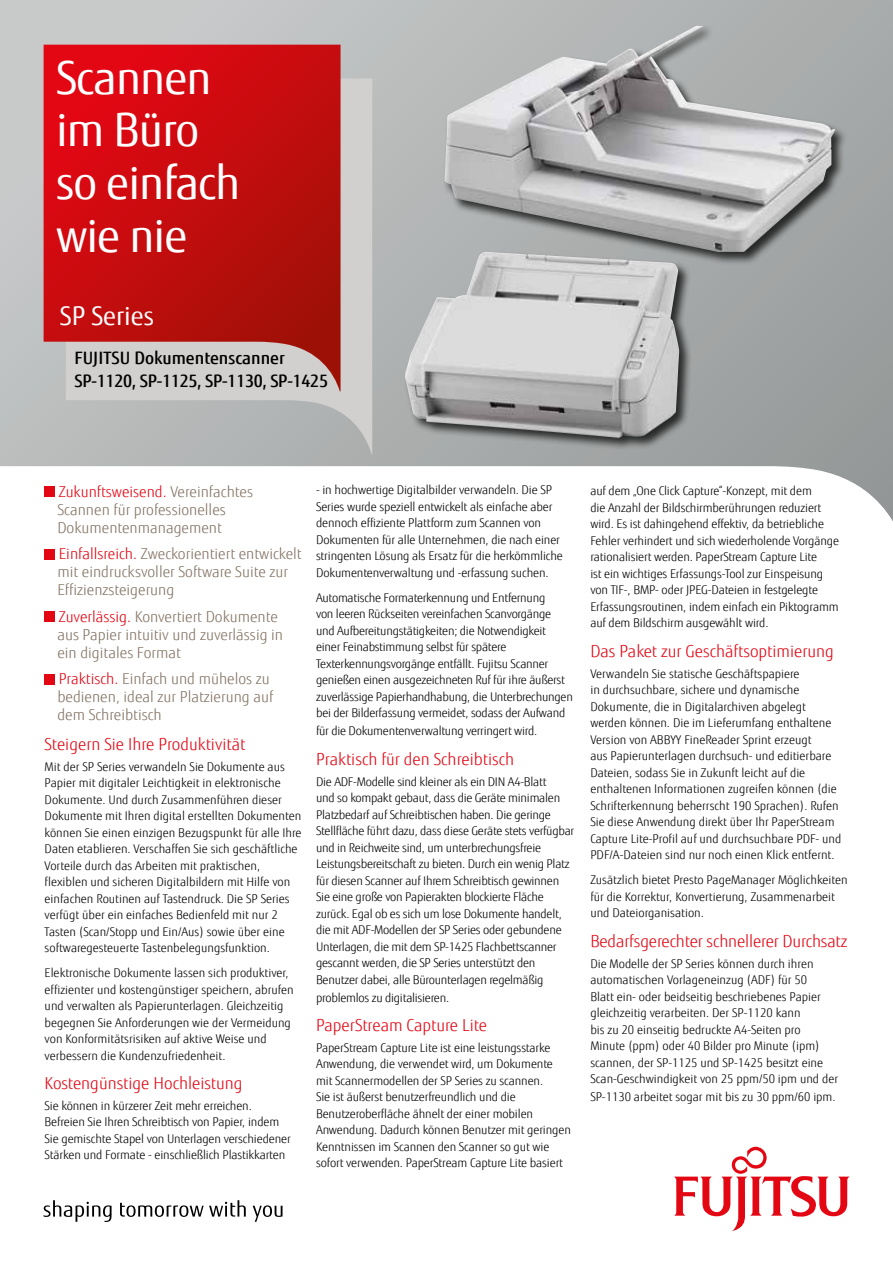
<style>
.page{position:relative;width:893px;height:1263px;background:#fff}
.page>*{position:absolute;margin:0;border:0;box-sizing:border-box;transform-origin:0 0}
.t1{font:45.6px/52.8px "Fujitsu Sans";letter-spacing:-.02em;color:#fff}
.t2{font:25.65px "Fujitsu Sans";color:#fff}
.t3{font:500 17.1px/23.4px "Fujitsu Sans";color:#000}
.t4{font:300 16.5px "Fujitsu Sans";color:#e30613}
.t5{font:300 15px/18px "Fujitsu Sans";color:#847363}
.t6{font:300 12px/16.5px "Fujitsu Sans";letter-spacing:-.01em;color:#000}
.s1{color:#e30613}
</style>
<div class="page">
<svg style="left:0;top:0;width:893px;height:466px;background:#afb2b2"></svg>
<svg style="left:674px;top:1146px;width:176px;height:85px"></svg>
<svg style="left:44px;top:1200px;width:68px;height:22px"></svg>
<svg style="left:120px;top:1200px;width:126px;height:17px"></svg>
<svg style="left:253px;top:1205px;width:30px;height:17px"></svg>
<svg style="left:66px;top:79px;width:306px;height:375px;background:#c2c2c1"></svg>
<svg style="left:44px;top:45px;width:297px;height:346px;background:#c62527"></svg>
<div style="left:45px;top:486px;width:10px;height:11px;background:#e30613"></div>
<div style="left:45px;top:549px;width:10px;height:10px;background:#e30613"></div>
<div style="left:45px;top:611px;width:10px;height:11px;background:#e30613"></div>
<div style="left:45px;top:674px;width:10px;height:10px;background:#e30613"></div>
<div style="left:443px;top:24px;width:405px;height:241px;background:#000;opacity:.75"></div>
<img style="left:445px;top:26px;width:390px;height:226px">
<div style="left:404px;top:250px;width:288px;height:201px;background:#000;opacity:.75"></div>
<img style="left:405px;top:252px;width:274px;height:186px">
<h1 class="t1" style="left:56px;top:52px;width:186px">Scannen im Büro so einfach wie nie</h1>
<h2 class="t2" style="left:60px;top:301px;width:96px">SP Series</h2>
<h3 class="t3" style="left:75px;top:346px;width:255px">FUJITSU Dokumentenscanner<br>SP-1120, SP-1125, SP-1130, SP-1425</h3>
<p class="t5" style="left:57px;top:483px;width:197px"><span class="s1">Zukunftsweisend.</span> Vereinfachtes<br>Scannen für professionelles<br>Dokumentenmanagement</p>
<p class="t5" style="left:57px;top:545px;width:246px"><span class="s1">Einfallsreich.</span> Zweckorientiert entwickelt mit eindrucksvoller Software Suite zur<br>Effizienzsteigerung</p>
<p class="t5" style="left:57px;top:608px;width:227px"><span class="s1">Zuverlässig.</span> Konvertiert Dokumente aus Papier intuitiv und zuverlässig in ein digitales Format</p>
<p class="t5" style="left:57px;top:670px;width:217px"><span class="s1">Praktisch.</span> Einfach und mühelos zu bedienen, ideal zur Platzierung auf dem Schreibtisch</p>
<h3 class="t4" style="left:45px;top:734px;width:202px">Steigern Sie Ihre Produktivität</h3>
<p class="t6" style="left:45px;top:758px;width:258px">Mit der SP Series verwandeln Sie Dokumente aus Papier mit digitaler Leichtigkeit in elektronische Dokumente. Und durch Zusammenführen dieser Dokumente mit Ihren digital erstellten Dokumenten können Sie einen einzigen Bezugspunkt für alle Ihre Daten etablieren. Verschaffen Sie sich geschäftliche Vorteile durch das Arbeiten mit praktischen, flexiblen und sicheren Digitalbildern mit Hilfe von einfachen Routinen auf Tastendruck. Die SP Series verfügt über ein einfaches Bedienfeld mit nur 2<br>Tasten (Scan/Stopp und Ein/Aus) sowie über eine softwaregesteuerte Tastenbelegungsfunktion.</p>
<p class="t6" style="left:45px;top:965px;width:250px">Elektronische Dokumente lassen sich produktiver, effizienter und kostengünstiger speichern, abrufen und verwalten als Papierunterlagen. Gleichzeitig begegnen Sie Anforderungen wie der Vermeidung von Konformitätsrisiken auf aktive Weise und verbessern die Kundenzufriedenheit.</p>
<h3 class="t4" style="left:45px;top:1073px;width:200px">Kostengünstige Hochleistung</h3>
<p class="t6" style="left:45px;top:1097px;width:248px">Sie können in kürzerer Zeit mehr erreichen.<br>Befreien Sie Ihren Schreibtisch von Papier, indem Sie gemischte Stapel von Unterlagen verschiedener Stärken und Formate - einschließlich Plastikkarten</p>
<p class="t6" style="left:316px;top:482px;width:248px">- in hochwertige Digitalbilder verwandeln. Die SP Series wurde speziell entwickelt als einfache aber dennoch effiziente Plattform zum Scannen von Dokumenten für alle Unternehmen, die nach einer stringenten Lösung als Ersatz für die herkömmliche Dokumentenverwaltung und -erfassung suchen.</p>
<p class="t6" style="left:316px;top:589px;width:258px">Automatische Formaterkennung und Entfernung<br>von leeren Rückseiten vereinfachen Scanvorgänge und Aufbereitungstätigkeiten; die Notwendigkeit einer Feinabstimmung selbst für spätere Texterkennungsvorgänge entfällt. Fujitsu Scanner genießen einen ausgezeichneten Ruf für ihre äußerst zuverlässige Papierhandhabung, die Unterbrechungen bei der Bilderfassung vermeidet, sodass der Aufwand</p>
<p class="t6" style="left:316px;top:723px;width:223px">für die Dokumentenverwaltung verringert wird.</p>
<h3 class="t4" style="left:316px;top:749px;width:200px">Praktisch für den Schreibtisch</h3>
<p class="t6" style="left:316px;top:773px;width:260px">Die ADF-Modelle sind kleiner als ein DIN A4-Blatt<br>und so kompakt gebaut, dass die Geräte minimalen Platzbedarf auf Schreibtischen haben. Die geringe Stellfläche führt dazu, dass diese Geräte stets verfügbar und in Reichweite sind, um unterbrechungsfreie Leistungsbereitschaft zu bieten. Durch ein wenig Platz für diesen Scanner auf Ihrem Schreibtisch gewinnen Sie eine große von Papierakten blockierte Fläche zurück. Egal ob es sich um lose Dokumente handelt, die mit ADF-Modellen der SP Series oder gebundene Unterlagen, die mit dem SP-1425 Flachbettscanner gescannt werden, die SP Series unterstützt den Benutzer dabei, alle Bürounterlagen regelmäßig</p>
<p class="t6" style="left:316px;top:989px;width:135px">problemlos zu digitalisieren.</p>
<h3 class="t4" style="left:316px;top:1016px;width:172px">PaperStream Capture Lite</h3>
<p class="t6" style="left:316px;top:1040px;width:256px">PaperStream Capture Lite ist eine leistungsstarke Anwendung, die verwendet wird, um Dokumente mit Scannermodellen der SP Series zu scannen.<br>Sie ist äußerst benutzerfreundlich und die Benutzeroberfläche ähnelt der einer mobilen Anwendung. Dadurch können Benutzer mit geringen Kenntnissen im Scannen den Scanner so gut wie sofort verwenden. PaperStream Capture Lite basiert</p>
<p class="t6" style="left:590px;top:483px;width:250px">auf dem „One Click Capture“-Konzept, mit dem<br>die Anzahl der Bildschirmberührungen reduziert wird. Es ist dahingehend effektiv, da betriebliche Fehler verhindert und sich wiederholende Vorgänge rationalisiert werden. PaperStream Capture Lite<br>ist ein wichtiges Erfassungs-Tool zur Einspeisung von TIF-, BMP- oder JPEG-Dateien in festgelegte Erfassungsroutinen, indem einfach ein Piktogramm auf dem Bildschirm ausgewählt wird.</p>
<h3 class="t4" style="left:590px;top:641px;width:245px">Das Paket zur Geschäftsoptimierung</h3>
<p class="t6" style="left:590px;top:665px;width:253px">Verwandeln Sie statische Geschäftspapiere<br>in durchsuchbare, sichere und dynamische Dokumente, die in Digitalarchiven abgelegt werden können. Die im Lieferumfang enthaltene Version von ABBYY FineReader Sprint erzeugt<br>aus Papierunterlagen durchsuch- und editierbare Dateien, sodass Sie in Zukunft leicht auf die enthaltenen Informationen zugreifen können (die Schrifterkennung beherrscht 190 Sprachen). Rufen Sie diese Anwendung direkt über Ihr PaperStream Capture Lite-Profil auf und durchsuchbare PDF- und PDF/A-Dateien sind nur noch einen Klick entfernt.</p>
<p class="t6" style="left:590px;top:872px;width:259px">Zusätzlich bietet Presto PageManager Möglichkeiten für die Korrektur, Konvertierung, Zusammenarbeit und Dateiorganisation.</p>
<h3 class="t4" style="left:590px;top:931px;width:259px">Bedarfsgerechter schnellerer Durchsatz</h3>
<p class="t6" style="left:590px;top:955px;width:249px">Die Modelle der SP Series können durch ihren automatischen Vorlageneinzug (ADF) für 50<br>Blatt ein- oder beidseitig beschriebenes Papier gleichzeitig verarbeiten. Der SP-1120 kann<br>bis zu 20 einseitig bedruckte A4-Seiten pro Minute (ppm) oder 40 Bilder pro Minute (ipm) scannen, der SP-1125 und SP-1425 besitzt eine Scan-Geschwindigkeit von 25 ppm/50 ipm und der</p>
<p class="t6" style="left:590px;top:1089px;width:247px">SP-1130 arbeitet sogar mit bis zu 30 ppm/60 ipm.</p>
</div>
